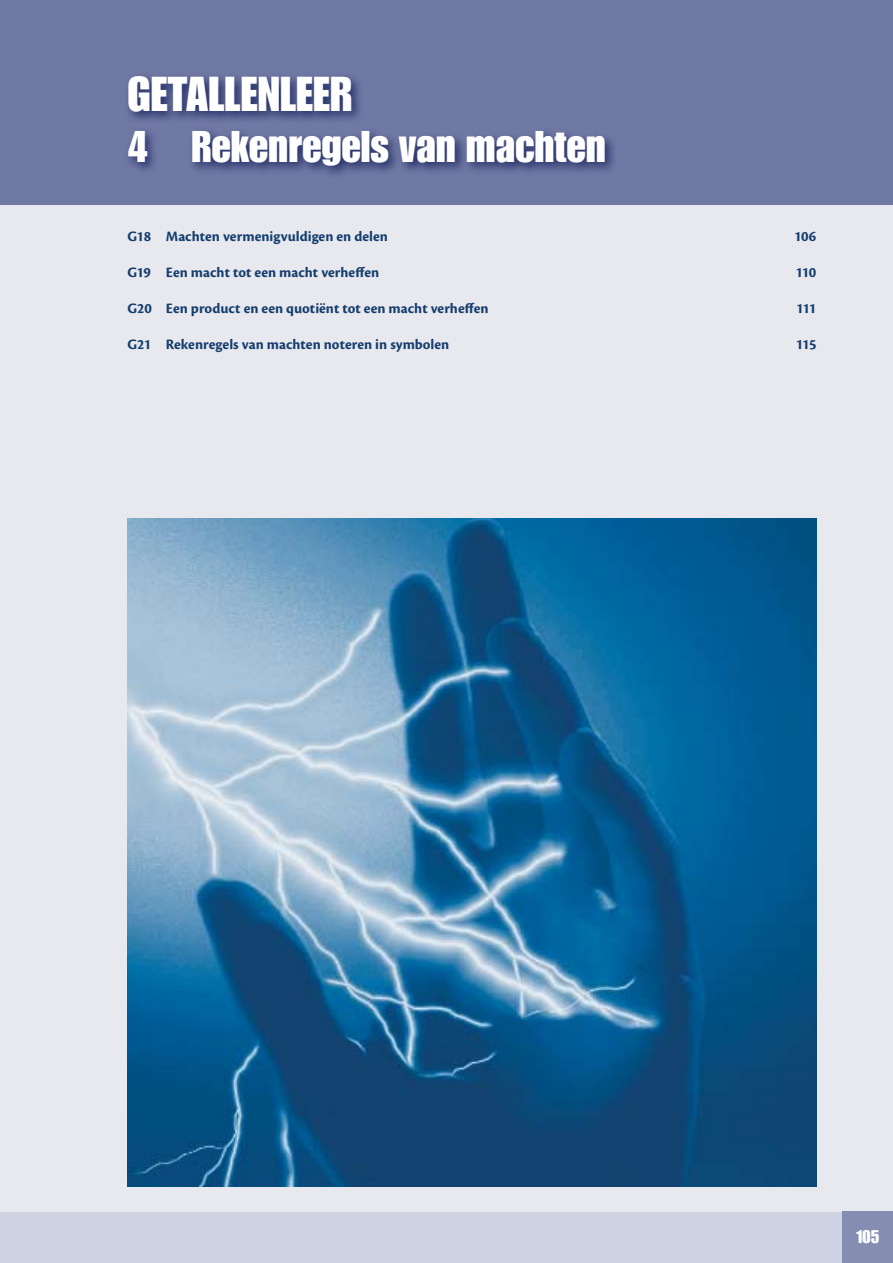
<style>
.page{position:relative;width:893px;height:1263px;background:#fff}
.page>*{position:absolute;margin:0;border:0;box-sizing:border-box;transform-origin:0 0}
.t1{font:48px "Impact LT Std";color:#fff}
.t2{font:43.5px "Impact LT Std";color:#fff}
.t3{font:18px "Impact LT Std";color:#fff}
.t4{font:700 15px "Cronos Pro";color:#143e6d}
</style>
<div class="page">
<div style="left:0;top:1212px;width:892px;height:51px;background:#cfd2e2"></div>
<div style="left:0;top:204px;width:892px;height:1008px;background:#e8e8ef"></div>
<div style="left:0;top:0;width:892px;height:204px;background:#7079a4"></div>
<img style="left:128px;top:519px;width:688px;height:667px">
<div style="left:842px;top:1212px;width:50px;height:51px;background:#868db2"></div>
<h1 class="t1" style="left:128px;top:77px;width:226px">GETALLENLEER</h1>
<h2 class="t2" style="left:128px;top:131px;width:480px">4 Rekenregels van machten</h2>
<p class="t4" style="left:128px;top:231px;width:262px">G18 Machten vermenigvuldigen en delen</p>
<p class="t4" style="left:794px;top:231px;width:24px">106</p>
<p class="t4" style="left:128px;top:267px;width:253px">G19 Een macht tot een macht verheffen</p>
<p class="t4" style="left:795px;top:267px;width:23px">110</p>
<p class="t4" style="left:128px;top:303px;width:362px">G20 Een product en een quotiënt tot een macht verheffen</p>
<p class="t4" style="left:796px;top:303px;width:22px">111</p>
<p class="t4" style="left:128px;top:339px;width:323px">G21 Rekenregels van machten noteren in symbolen</p>
<p class="t4" style="left:795px;top:339px;width:22px">115</p>
<p class="t3" style="left:855px;top:1231px;width:25px">105</p>
</div>
